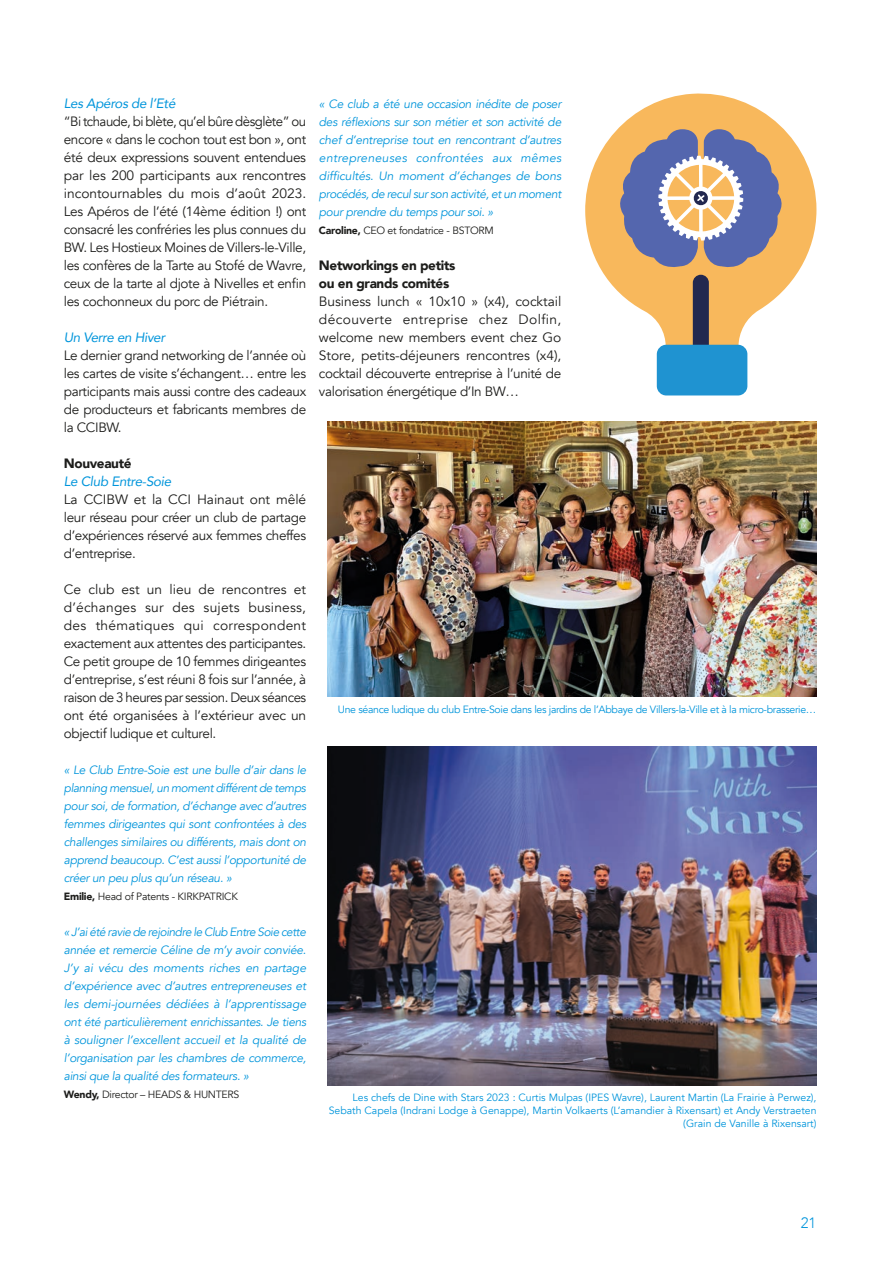
<style>
.page{position:relative;width:893px;height:1263px;background:#fff}
.page>*{position:absolute;margin:0;border:0;box-sizing:border-box;transform-origin:0 0}
.t1{font:300 15px "Avenir";color:#0095db}
.Body_courant{font:13.5px/18px "Avenir";letter-spacing:-.025em;color:#1d1d1b;text-align:justify}
.Body_courant-2{font:italic 13.5px "Avenir";letter-spacing:-.025em;color:#0095db}
.Chiffres{font:900 13.5px "Avenir";letter-spacing:-.025em;color:#1d1d1b}
.Temoin_client{font:italic 12px/18px "Avenir";letter-spacing:-.025em;color:#0095db;text-align:justify}
.légende{font:10.5px/12.6px "Avenir";color:#0095db;text-align:right}
.légende-2{font:10.5px "Avenir";letter-spacing:-.03em;color:#0095db}
.Nom{font:10.5px "Avenir";letter-spacing:-.025em;color:#1d1d1b}
.s1{font-weight:900}
</style>
<div class="page">
<img style="left:327px;top:746px;width:489px;height:339px">
<img style="left:327px;top:422px;width:489px;height:274px">
<svg style="left:585px;top:93px;width:231px;height:254px;fill:#f8b85c"></svg>
<div style="left:693px;top:275px;width:16px;height:84px;background:#22284f;border-radius:8px"></div>
<div style="left:657px;top:345px;width:90px;height:50px;background:#1f93d1;border-radius:9px"></div>
<svg style="left:615px;top:129px;width:172px;height:142px;background:#a69696"></svg>
<p class="Body_courant-2" style="left:64px;top:95px;width:113px">Les Apéros de l’Eté</p>
<p class="Body_courant" style="left:64px;top:113px;width:244px">“Bi tchaude, bi blète, qu’el bûre dèsglète” ou encore « dans le cochon tout est bon », ont été deux expressions souvent entendues par les 200 participants aux rencontres incontournables du mois d’août 2023.<br>Les Apéros de l’été (14ème édition !) ont consacré les confréries les plus connues du BW. Les Hostieux Moines de Villers-le-Ville, les confères de la Tarte au Stofé de Wavre, ceux de la tarte al djote à Nivelles et enfin les cochonneux du porc de Piétrain.</p>
<p class="Body_courant-2" style="left:64px;top:329px;width:103px">Un Verre en Hiver</p>
<p class="Body_courant" style="left:64px;top:347px;width:244px">Le dernier grand networking de l’année où les cartes de visite s’échangent… entre les participants mais aussi contre des cadeaux de producteurs et fabricants membres de la CCIBW.</p>
<p class="Chiffres" style="left:64px;top:452px;width:69px">Nouveauté</p>
<p class="Body_courant-2" style="left:64px;top:473px;width:109px">Le Club Entre-Soie</p>
<p class="Body_courant" style="left:64px;top:491px;width:244px">La CCIBW et la CCI Hainaut ont mêlé leur réseau pour créer un club de partage d’expériences réservé aux femmes cheffes d’entreprise.</p>
<p class="Body_courant" style="left:64px;top:581px;width:244px">Ce club est un lieu de rencontres et d’échanges sur des sujets business, des thématiques qui correspondent exactement aux attentes des participantes.<br>Ce petit groupe de 10 femmes dirigeantes d’entreprise, s’est réuni 8 fois sur l’année, à raison de 3 heures par session. Deux séances ont été organisées à l’extérieur avec un objectif ludique et culturel.</p>
<p class="Temoin_client" style="left:64px;top:761px;width:244px">« Le Club Entre-Soie est une bulle d’air dans le planning mensuel, un moment différent de temps pour soi, de formation, d’échange avec d’autres femmes dirigeantes qui sont confrontées à des challenges similaires ou différents, mais dont on apprend beaucoup. C’est aussi l’opportunité de créer un peu plus qu’un réseau. »</p>
<p class="Nom" style="left:64px;top:890px;width:176px"><span class="s1">Emilie,</span> Head of Patents - KIRKPATRICK</p>
<p class="Temoin_client" style="left:64px;top:923px;width:244px">« J’ai été ravie de rejoindre le Club Entre Soie cette année et remercie Céline de m’y avoir conviée.<br>J’y ai vécu des moments riches en partage d’expérience avec d’autres entrepreneuses et les demi-journées dédiées à l’apprentissage ont été particulièrement enrichissantes. Je tiens à souligner l’excellent accueil et la qualité de l’organisation par les chambres de commerce, ainsi que la qualité des formateurs. »</p>
<p class="Nom" style="left:64px;top:1088px;width:177px"><span class="s1">Wendy,</span> Director – HEADS &amp; HUNTERS</p>
<p class="Temoin_client" style="left:319px;top:95px;width:244px">« Ce club a été une occasion inédite de poser des réflexions sur son métier et son activité de chef d’entreprise tout en rencontrant d’autres entrepreneuses confrontées aux mêmes difficultés. Un moment d’échanges de bons procédés, de recul sur son activité, et un moment pour prendre du temps pour soi. »</p>
<p class="Nom" style="left:319px;top:224px;width:176px"><span class="s1">Caroline,</span> CEO et fondatrice - BSTORM</p>
<p class="Chiffres" style="left:319px;top:254px;width:138px">Networkings en petits</p>
<p class="Chiffres" style="left:319px;top:272px;width:132px">ou en grands comités</p>
<p class="Body_courant" style="left:319px;top:293px;width:244px">Business lunch « 10x10 » (x4), cocktail découverte entreprise chez Dolfin, welcome new members event chez Go Store, petits-déjeuners rencontres (x4), cocktail découverte entreprise à l’unité de valorisation énergétique d’In BW…</p>
<p class="légende-2" style="left:338px;top:703px;width:480px">Une séance ludique du club Entre-Soie dans les jardins de l’Abbaye de Villers-la-Ville et à la micro-brasserie…</p>
<p class="légende" style="left:329px;top:1091px;width:489px">Les chefs de Dine with Stars 2023 : Curtis Mulpas (IPES Wavre), Laurent Martin (La Frairie à Perwez),<br>Sebath Capela (Indrani Lodge à Genappe), Martin Volkaerts (L’amandier à Rixensart) et Andy Verstraeten (Grain de Vanille à Rixensart)</p>
<p class="t1" style="left:801px;top:1214px;width:17px">21</p>
</div>
